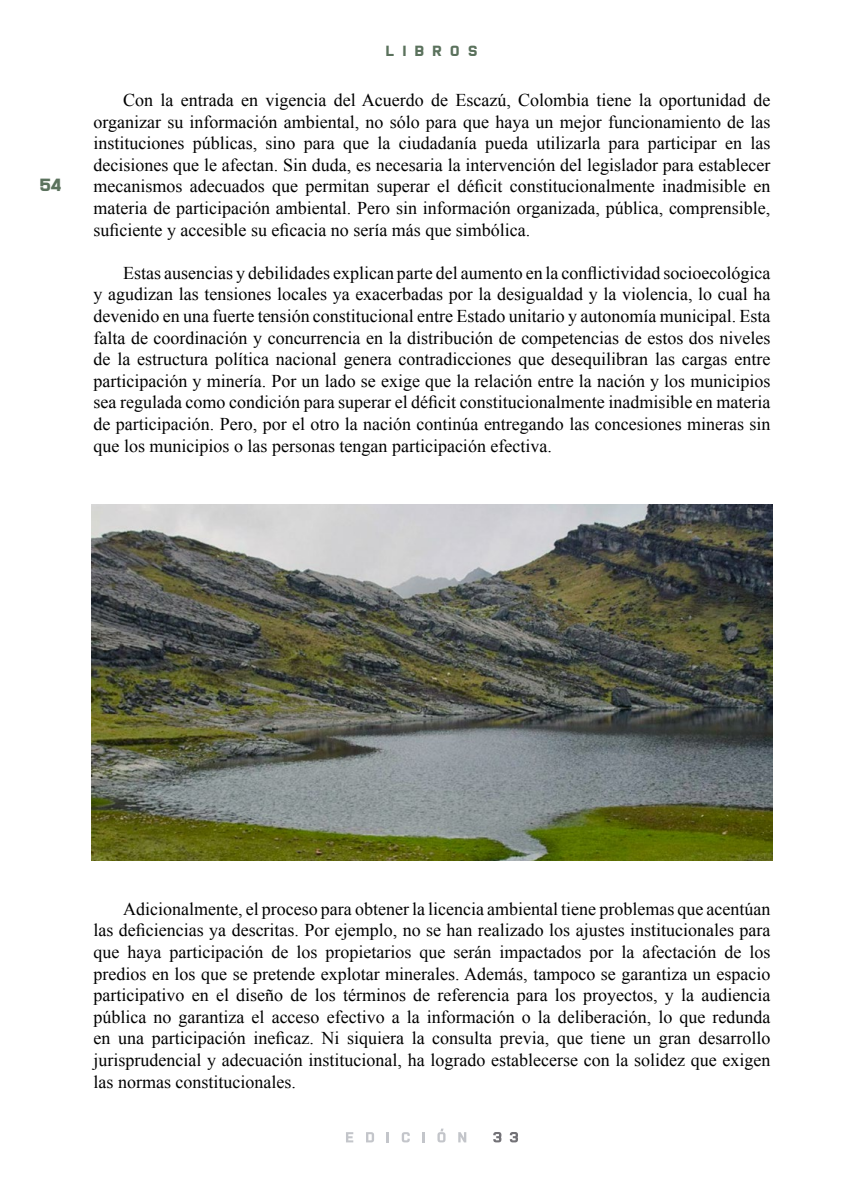
<style>
.page{position:relative;width:864px;height:1188px;background:#fff}
.page>*{position:absolute;margin:0;border:0;box-sizing:border-box;transform-origin:0 0}
.t1{font:18px/21.6px "Times New Roman";color:#000;text-align:justify}
.t2{font:18px "X Heighting";color:#5b725d}
.t3{font:15px "X Heighting";letter-spacing:.6em;color:#5b725d}
</style>
<div class="page">
<svg style="left:493px;top:1132px;width:8px;height:10px"></svg>
<svg style="left:510px;top:1132px;width:8px;height:10px"></svg>
<svg style="left:346px;top:1132px;width:7px;height:10px"></svg>
<svg style="left:366px;top:1132px;width:8px;height:10px"></svg>
<svg style="left:387px;top:1132px;width:2px;height:10px"></svg>
<svg style="left:402px;top:1132px;width:8px;height:10px"></svg>
<svg style="left:422px;top:1132px;width:3px;height:10px"></svg>
<svg style="left:437px;top:1129px;width:9px;height:13px"></svg>
<svg style="left:458px;top:1132px;width:8px;height:10px"></svg>
<img style="left:92px;top:504px;width:680px;height:356px">
<p class="t2" style="left:41px;top:174px;width:23px">54</p>
<p class="t3" style="left:387px;top:42px;width:92px">LIBROS</p>
<p class="t1" style="left:94px;top:89px;width:678px;text-indent:30px">Con la entrada en vigencia del Acuerdo de Escazú, Colombia tiene la oportunidad de organizar su información ambiental, no sólo para que haya un mejor funcionamiento de las instituciones públicas, sino para que la ciudadanía pueda utilizarla para participar en las decisiones que le afectan. Sin duda, es necesaria la intervención del legislador para establecer mecanismos adecuados que permitan superar el déficit constitucionalmente inadmisible en materia de participación ambiental. Pero sin información organizada, pública, comprensible, suficiente y accesible su eficacia no sería más que simbólica.</p>
<p class="t1" style="left:94px;top:262px;width:678px;text-indent:30px">Estas ausencias y debilidades explican parte del aumento en la conflictividad socioecológica y agudizan las tensiones locales ya exacerbadas por la desigualdad y la violencia, lo cual ha devenido en una fuerte tensión constitucional entre Estado unitario y autonomía municipal. Esta falta de coordinación y concurrencia en la distribución de competencias de estos dos niveles de la estructura política nacional genera contradicciones que desequilibran las cargas entre participación y minería. Por un lado se exige que la relación entre la nación y los municipios sea regulada como condición para superar el déficit constitucionalmente inadmisible en materia de participación. Pero, por el otro la nación continúa entregando las concesiones mineras sin que los municipios o las personas tengan participación efectiva.</p>
<p class="t1" style="left:94px;top:898px;width:678px;text-indent:30px">Adicionalmente, el proceso para obtener la licencia ambiental tiene problemas que acentúan las deficiencias ya descritas. Por ejemplo, no se han realizado los ajustes institucionales para que haya participación de los propietarios que serán impactados por la afectación de los predios en los que se pretende explotar minerales. Además, tampoco se garantiza un espacio participativo en el diseño de los términos de referencia para los proyectos, y la audiencia pública no garantiza el acceso efectivo a la información o la deliberación, lo que redunda en una participación ineficaz. Ni siquiera la consulta previa, que tiene un gran desarrollo jurisprudencial y adecuación institucional, ha logrado establecerse con la solidez que exigen las normas constitucionales.</p>
</div>
